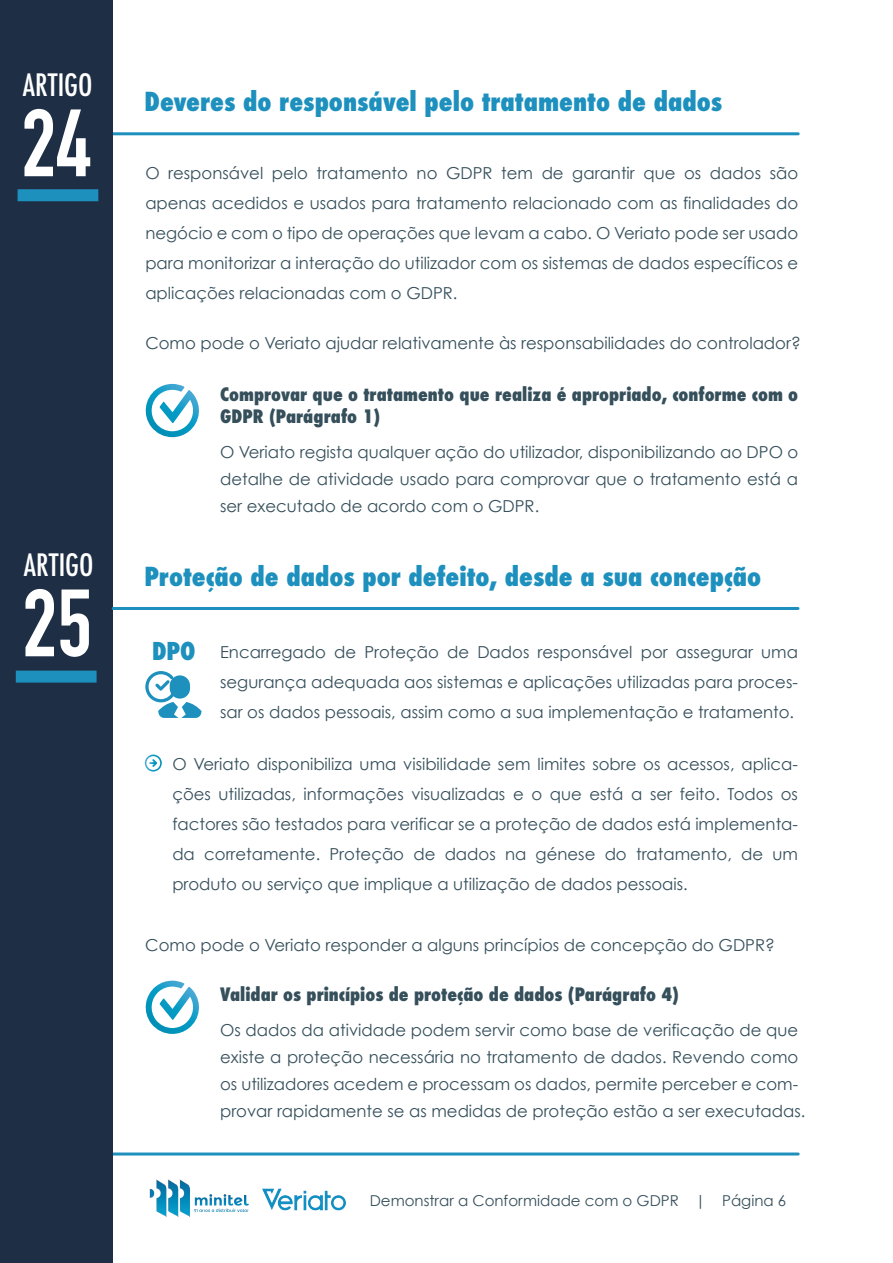
<style>
.page{position:relative;width:893px;height:1263px;background:#fff}
.page>*{position:absolute;margin:0;border:0;box-sizing:border-box;transform-origin:0 0}
.t1{font:700 93.75px "DIN Condensed";color:#fff}
.t2{font:500 condensed 30px "Futura";color:#fff}
.t3{font:800 condensed 25.5px "Futura";color:#1d90be}
.t4{font:800 condensed 24px "Futura";color:#1d90be}
.t5{font:800 condensed 18px/22.5px "Futura";color:#354f5b}
.t6{font:16.5px/30px "Century Gothic";color:#354f5b;text-align:justify}
.t7{font:15px "Century Gothic";color:#354f5b}
</style>
<div class="page">
<hr style="left:113px;top:132px;width:685px;height:3px;background:#1d90be">
<img style="left:262px;top:1188px;width:84px;height:23px">
<img style="left:149px;top:1179px;width:100px;height:38px">
<hr style="left:110px;top:1152px;width:688px;height:3px;background:#1d90be">
<div style="left:0;top:0;width:112px;height:1263px;background:#1e2f45"></div>
<div style="left:18px;top:189px;width:80px;height:12px;background:#1d90be"></div>
<div style="left:16px;top:671px;width:81px;height:12px;background:#1d90be"></div>
<hr style="left:113px;top:607px;width:685px;height:3px;background:#1d90be">
<svg style="left:145px;top:671px;width:57px;height:47px"></svg>
<svg style="left:145px;top:384px;width:54px;height:53px"></svg>
<svg style="left:145px;top:754px;width:17px;height:17px"></svg>
<svg style="left:145px;top:981px;width:54px;height:53px"></svg>
<h2 class="t2" style="left:23px;top:66px;width:71px">ARTIGO</h2>
<h1 class="t1" style="left:21px;top:88px;width:71px">24</h1>
<h2 class="t2" style="left:24px;top:546px;width:71px">ARTIGO</h2>
<h1 class="t1" style="left:22px;top:568px;width:71px">25</h1>
<h3 class="t3" style="left:145px;top:84px;width:579px">Deveres do responsável pelo tratamento de dados</h3>
<p class="t6" style="left:145px;top:157px;width:654px">O responsável pelo tratamento no GDPR tem de garantir que os dados são apenas acedidos e usados para tratamento relacionado com as finalidades do negócio e com o tipo de operações que levam a cabo. O Veriato pode ser usado para monitorizar a interação do utilizador com os sistemas de dados específicos e aplicações relacionadas com o GDPR.</p>
<p class="t6" style="left:145px;top:328px;width:657px">Como pode o Veriato ajudar relativamente às responsabilidades do controlador?</p>
<p class="t5" style="left:220px;top:383px;width:580px">Comprovar que o tratamento que realiza é apropriado, conforme com o<br>GDPR (Parágrafo 1)</p>
<p class="t6" style="left:220px;top:438px;width:580px;line-height:27px">O Veriato regista qualquer ação do utilizador, disponibilizando ao DPO o detalhe de atividade usado para comprovar que o tratamento está a ser executado de acordo com o GDPR.</p>
<h3 class="t3" style="left:144px;top:559px;width:618px">Proteção de dados por defeito, desde a sua concepção</h3>
<h3 class="t4" style="left:152px;top:635px;width:45px">DPO</h3>
<p class="t6" style="left:220px;top:637px;width:579px">Encarregado de Proteção de Dados responsável por assegurar uma segurança adequada aos sistemas e aplicações utilizadas para proces&shy;sar os dados pessoais, assim como a sua implementação e tratamento.</p>
<p class="t6" style="left:172px;top:749px;width:627px">O Veriato disponibiliza uma visibilidade sem limites sobre os acessos, aplica&shy;ções utilizadas, informações visualizadas e o que está a ser feito. Todos os factores são testados para verificar se a proteção de dados está implementa&shy;da corretamente. Proteção de dados na génese do tratamento, de um produto ou serviço que implique a utilização de dados pessoais.</p>
<p class="t6" style="left:145px;top:929px;width:631px">Como pode o Veriato responder a alguns princípios de concepção do GDPR?</p>
<p class="t5" style="left:220px;top:983px;width:460px">Validar os princípios de proteção de dados (Parágrafo 4)</p>
<p class="t6" style="left:220px;top:1016px;width:587px;line-height:27px;text-align:left">Os dados da atividade podem servir como base de verificação de que existe a proteção necessária no tratamento de dados. Revendo como os utilizadores acedem e processam os dados, permite perceber e com&shy;provar rapidamente se as medidas de proteção estão a ser executadas.</p>
<p class="t7" style="left:370px;top:1191px;width:418px">Demonstrar a Conformidade com o GDPR | Página 6</p>
</div>
